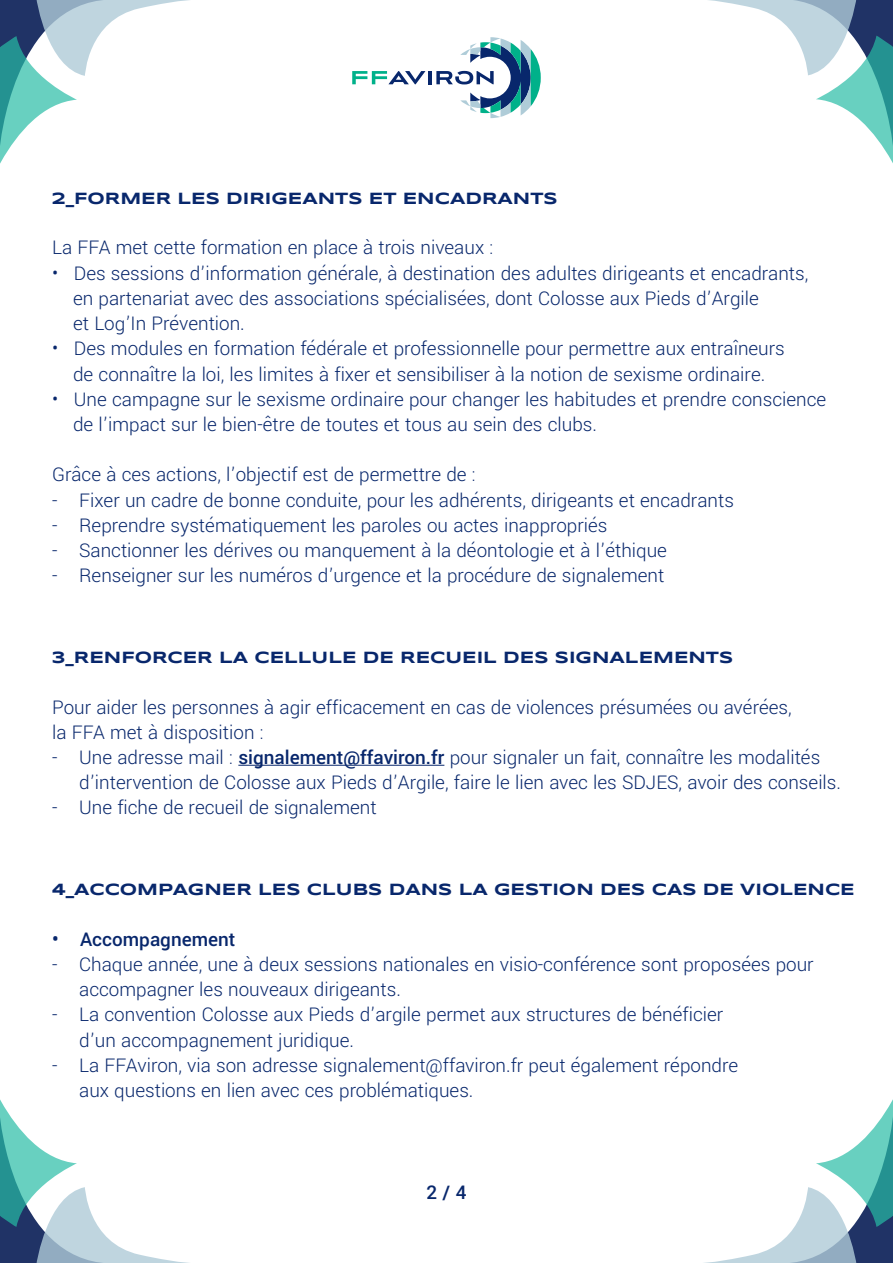
<style>
.page{position:relative;width:893px;height:1263px;background:#fff}
.page>*{position:absolute;margin:0;border:0;box-sizing:border-box;transform-origin:0 0}
.t1{font:300 21px/25.2px "Yantramanav";color:#08276c}
.t2{font:500 21px "Yantramanav";color:#08276c}
.t3{font:700 16.8px "Syncopate";color:#08276c}
.s1{font-weight:500}
</style>
<div class="page">
<hr style="left:238px;top:765px;width:206px;height:1px;background:#08276c">
<svg style="left:0;top:1099px;width:189px;height:164px"></svg>
<svg style="left:708px;top:0;width:185px;height:163px"></svg>
<svg style="left:704px;top:1099px;width:189px;height:164px"></svg>
<svg style="left:0;top:0;width:189px;height:164px"></svg>
<svg style="left:352px;top:37px;width:189px;height:81px"></svg>
<p class="t3" style="left:52px;top:188px;width:507px">2_FORMER LES DIRIGEANTS ET ENCADRANTS</p>
<p class="t1" style="left:52px;top:235px;width:443px">La FFA met cette formation en place à trois niveaux :</p>
<p class="t1" style="left:73px;top:261px;width:737px;text-indent:-21px">• Des sessions d’information générale, à destination des adultes dirigeants et encadrants, en partenariat avec des associations spécialisées, dont Colosse aux Pieds d’Argile<br>et Log’In Prévention.</p>
<p class="t1" style="left:52px;top:336px;width:734px;text-align:center">• Des modules en formation fédérale et professionnelle pour permettre aux entraîneurs de connaître la loi, les limites à fixer et sensibiliser à la notion de sexisme ordinaire.</p>
<p class="t1" style="left:73px;top:387px;width:755px;text-indent:-21px">• Une campagne sur le sexisme ordinaire pour changer les habitudes et prendre conscience de l’impact sur le bien-être de toutes et tous au sein des clubs.</p>
<p class="t1" style="left:52px;top:462px;width:425px">Grâce à ces actions, l’objectif est de permettre de :</p>
<p class="t1" style="left:52px;top:487px;width:683px">- Fixer un cadre de bonne conduite, pour les adhérents, dirigeants et encadrants</p>
<p class="t1" style="left:52px;top:513px;width:557px">- Reprendre systématiquement les paroles ou actes inappropriés</p>
<p class="t1" style="left:52px;top:538px;width:616px">- Sanctionner les dérives ou manquement à la déontologie et à l’éthique</p>
<p class="t1" style="left:52px;top:563px;width:614px">- Renseigner sur les numéros d’urgence et la procédure de signalement</p>
<p class="t3" style="left:52px;top:647px;width:683px">3_RENFORCER LA CELLULE DE RECUEIL DES SIGNALEMENTS</p>
<p class="t1" style="left:52px;top:694px;width:741px">Pour aider les personnes à agir efficacement en cas de violences présumées ou avérées, la FFA met à disposition :</p>
<p class="t1" style="left:79px;top:745px;width:763px;text-indent:-27px">- Une adresse mail : <span class="s1">signalement@ffaviron.fr</span> pour signaler un fait, connaître les modalités d’intervention de Colosse aux Pieds d’Argile, faire le lien avec les SDJES, avoir des conseils.</p>
<p class="t1" style="left:52px;top:795px;width:326px">- Une fiche de recueil de signalement</p>
<p class="t3" style="left:52px;top:879px;width:804px">4_ACCOMPAGNER LES CLUBS DANS LA GESTION DES CAS DE VIOLENCE</p>
<p class="t2" style="left:52px;top:926px;width:185px">• Accompagnement</p>
<p class="t1" style="left:79px;top:952px;width:736px;text-indent:-27px">- Chaque année, une à deux sessions nationales en visio-conférence sont proposées pour accompagner les nouveaux dirigeants.</p>
<p class="t1" style="left:79px;top:1002px;width:646px;text-indent:-27px">- La convention Colosse aux Pieds d’argile permet aux structures de bénéficier d’un accompagnement juridique.</p>
<p class="t1" style="left:79px;top:1053px;width:661px;text-indent:-27px">- La FFAviron, via son adresse signalement@ffaviron.fr peut également répondre aux questions en lien avec ces problématiques.</p>
<p class="t2" style="left:427px;top:1180px;width:41px">2 / 4</p>
</div>
